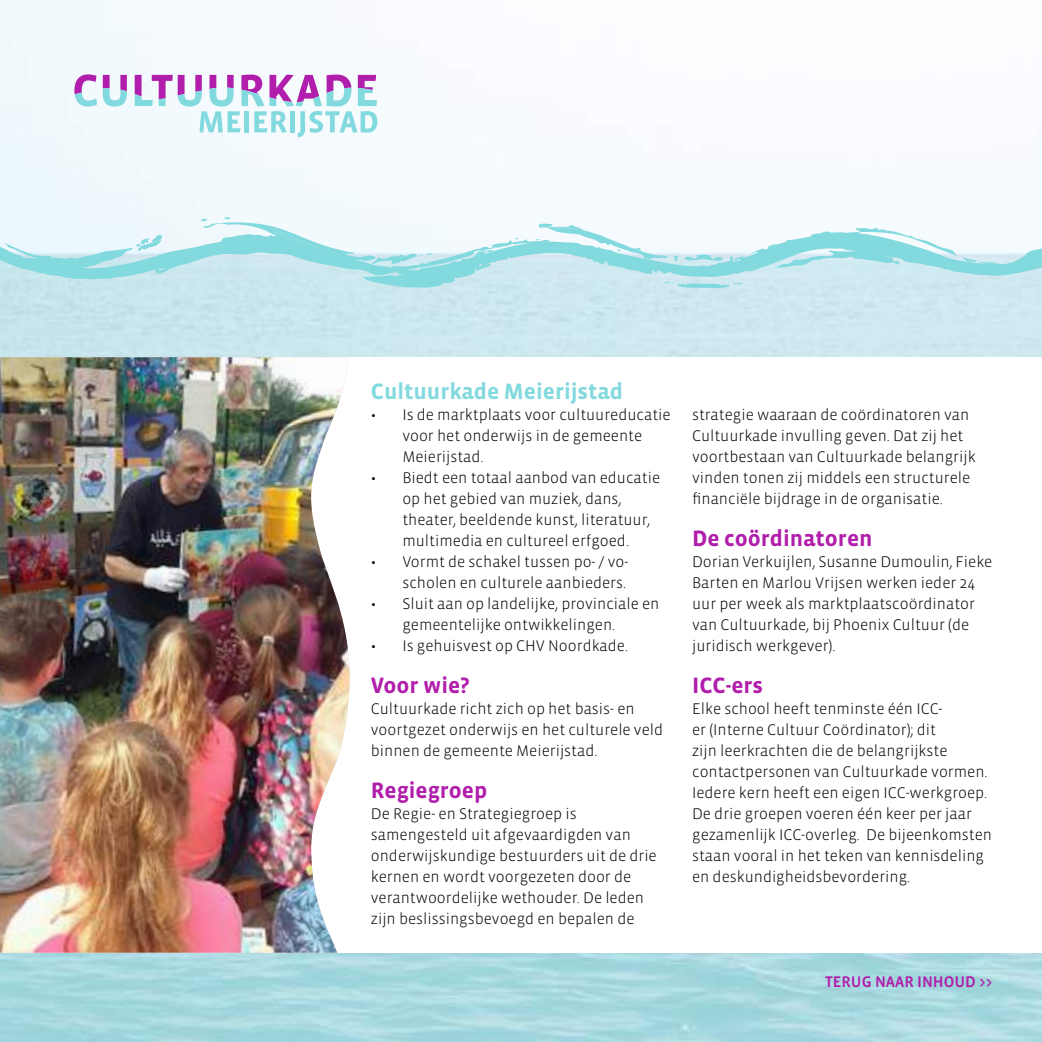
<style>
.page{position:relative;width:1042px;height:1042px;background:#fff}
.page>*{position:absolute;margin:0;border:0;box-sizing:border-box;transform-origin:0 0}
.t1{font:700 22.75px "Vista Sans";color:#b01eab}
.t2{font:700 22.75px "Vista Sans";color:#82d9de}
.t3{font:300 15.75px/21px "Vista Sans";color:#000}
.t4{font:15.75px "Vista Sans Med";color:#b01eab}
</style>
<div class="page">
<img style="left:0;top:0;width:1042px;height:1042px">
<svg style="left:743px;top:230px;width:299px;height:49px;background:#cae8ef"></svg>
<svg style="left:751px;top:226px;width:291px;height:45px"></svg>
<svg style="left:0;top:217px;width:743px;height:71px"></svg>
<svg style="left:74px;top:74px;width:23px;height:33px"></svg>
<svg style="left:103px;top:75px;width:24px;height:32px"></svg>
<svg style="left:135px;top:75px;width:242px;height:62px"></svg>
<div style="left:0;top:357px;width:1042px;height:595px;background:#fff"></div>
<img style="left:0;top:357px;width:350px;height:595px">
<h1 class="t2" style="left:371px;top:380px;width:254px">Cultuurkade Meierijstad</h1>
<p class="t3" style="left:402px;top:405px;width:270px;text-indent:-32px">• Is de marktplaats voor cultuureducatie voor het onderwijs in de gemeente<br>Meierijstad.</p>
<p class="t3" style="left:402px;top:468px;width:259px;text-indent:-32px">• Biedt een totaal aanbod van educatie op het gebied van muziek, dans, theater, beeldende kunst, literatuur, multimedia en cultureel erfgoed.</p>
<p class="t3" style="left:371px;top:552px;width:259px;text-align:right">• Vormt de schakel tussen po- / vo&shy;scholen en culturele aanbieders.</p>
<p class="t3" style="left:402px;top:593px;width:259px;text-indent:-32px">• Sluit aan op landelijke, provinciale en gemeentelijke ontwikkelingen.</p>
<p class="t3" style="left:371px;top:635px;width:259px">• Is gehuisvest op CHV Noordkade.</p>
<h1 class="t1" style="left:371px;top:674px;width:100px">Voor wie?</h1>
<p class="t3" style="left:371px;top:699px;width:294px">Cultuurkade richt zich op het basis- en voortgezet onderwijs en het culturele veld binnen de gemeente Meierijstad.</p>
<h1 class="t1" style="left:371px;top:779px;width:118px">Regiegroep</h1>
<p class="t3" style="left:371px;top:804px;width:287px">De Regie- en Strategiegroep is samengesteld uit afgevaardigden van onderwijskundige bestuurders uit de drie kernen en wordt voorgezeten door de verantwoordelijke wethouder. De leden zijn beslissingsbevoegd en bepalen de</p>
<p class="t3" style="left:692px;top:405px;width:285px">strategie waaraan de coördinatoren van Cultuurkade invulling geven. Dat zij het voortbestaan van Cultuurkade belangrijk vinden tonen zij middels een structurele financiële bijdrage in de organisatie.</p>
<h1 class="t1" style="left:692px;top:527px;width:182px">De coördinatoren</h1>
<p class="t3" style="left:692px;top:552px;width:302px">Dorian Verkuijlen, Susanne Dumoulin, Fieke Barten en Marlou Vrijsen werken ieder 24 uur per week als marktplaatscoördinator van Cultuurkade, bij Phoenix Cultuur (de juridisch werkgever).</p>
<h1 class="t1" style="left:692px;top:674px;width:72px">ICC-ers</h1>
<p class="t3" style="left:692px;top:699px;width:301px">Elke school heeft tenminste één ICC-<br>er (Interne Cultuur Coördinator); dit<br>zijn leerkrachten die de belangrijkste contactpersonen van Cultuurkade vormen.<br>Iedere kern heeft een eigen ICC-werkgroep.<br>De drie groepen voeren één keer per jaar gezamenlijk ICC-overleg. De bijeenkomsten staan vooral in het teken van kennisdeling en deskundigheidsbevordering.</p>
<p class="t4" style="left:825px;top:974px;width:169px">TERUG NAAR INHOUD &gt;&gt;</p>
</div>
